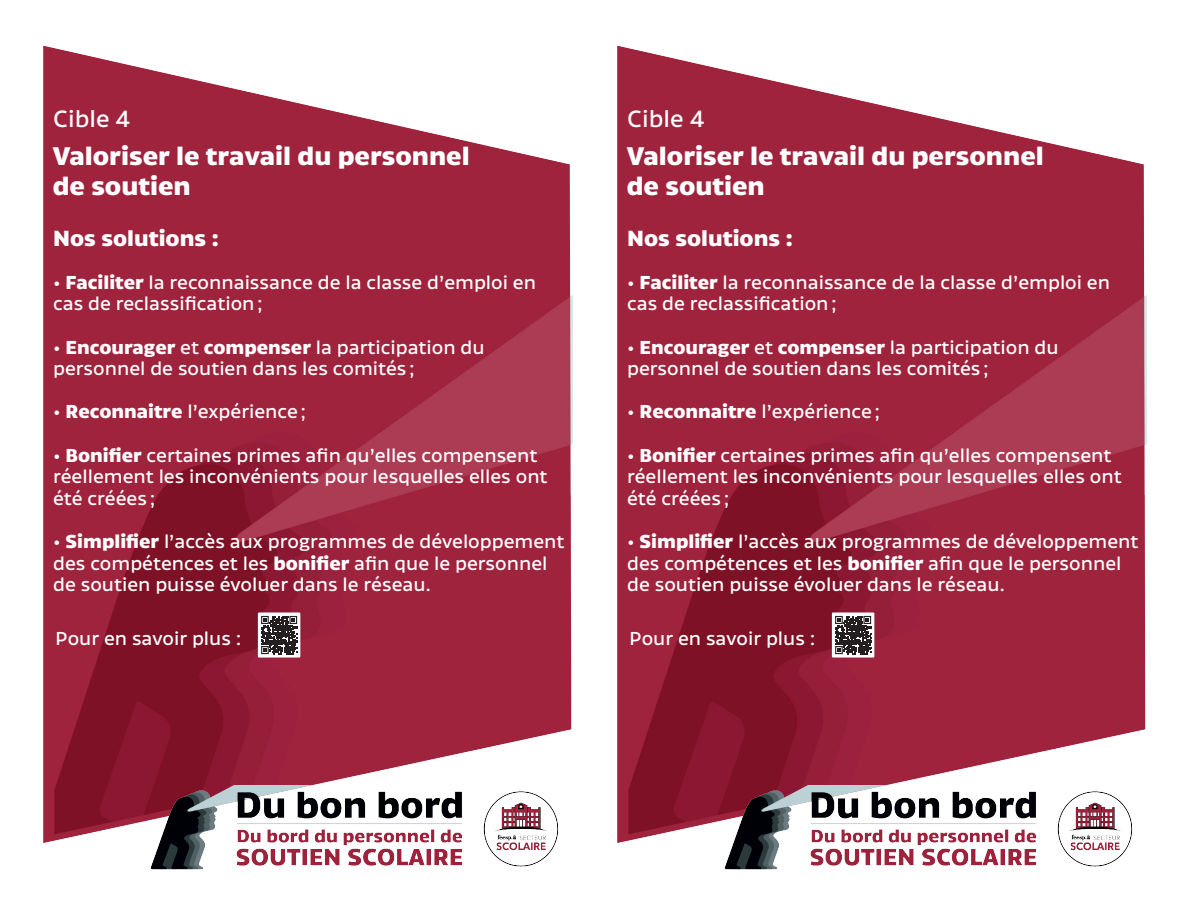
<style>
.page{position:relative;width:1188px;height:918px;background:#fff}
.page>*{position:absolute;margin:0;border:0;box-sizing:border-box;transform-origin:0 0}
.t1{font:700 24.45px/29.4px "Canal";color:#fff}
.t2{font:22.5px "Canal";color:#fff}
.t3{font:700 21px "Canal";color:#fff}
.t4{font:18px/21.6px "Canal";color:#fff}
.s1{font-weight:700}
</style>
<div class="page">
<img style="left:43px;top:45px;width:530px;height:798px">
<div style="left:258px;top:612px;width:42px;height:46px;background:#fff"></div>
<svg style="left:261px;top:615px;width:37px;height:40px"></svg>
<img style="left:142px;top:786px;width:423px;height:84px">
<img style="left:617px;top:45px;width:530px;height:798px">
<div style="left:832px;top:612px;width:42px;height:46px;background:#fff"></div>
<svg style="left:835px;top:615px;width:37px;height:40px"></svg>
<img style="left:716px;top:786px;width:423px;height:84px">
<p class="t2" style="left:53px;top:99px;width:78px">Cible 4</p>
<p class="t2" style="left:627px;top:99px;width:78px">Cible 4</p>
<h1 class="t1" style="left:53px;top:138px;width:419px">Valoriser le travail du personnel de soutien</h1>
<p class="t3" style="left:53px;top:218px;width:168px">Nos solutions :</p>
<p class="t4" style="left:53px;top:269px;width:484px">• <span class="s1">Faciliter</span> la reconnaissance de la classe d’emploi en cas de reclassification ;</p>
<p class="t4" style="left:53px;top:334px;width:433px">• <span class="s1">Encourager</span> et <span class="s1">compenser</span> la participation du personnel de soutien dans les comités ;</p>
<p class="t4" style="left:53px;top:399px;width:255px">• <span class="s1">Reconnaitre</span> l’expérience ;</p>
<p class="t4" style="left:53px;top:442px;width:496px">• <span class="s1">Bonifier</span> certaines primes afin qu’elles compensent réellement les inconvénients pour lesquelles elles ont été créées ;</p>
<p class="t4" style="left:53px;top:528px;width:513px">• <span class="s1">Simplifier</span> l’accès aux programmes de développement des compétences et les <span class="s1">bonifier</span> afin que le personnel de soutien puisse évoluer dans le réseau.</p>
<h1 class="t1" style="left:627px;top:138px;width:419px">Valoriser le travail du personnel de soutien</h1>
<p class="t3" style="left:627px;top:218px;width:168px">Nos solutions :</p>
<p class="t4" style="left:627px;top:269px;width:484px">• <span class="s1">Faciliter</span> la reconnaissance de la classe d’emploi en cas de reclassification ;</p>
<p class="t4" style="left:627px;top:334px;width:433px">• <span class="s1">Encourager</span> et <span class="s1">compenser</span> la participation du personnel de soutien dans les comités ;</p>
<p class="t4" style="left:627px;top:399px;width:255px">• <span class="s1">Reconnaitre</span> l’expérience ;</p>
<p class="t4" style="left:627px;top:442px;width:496px">• <span class="s1">Bonifier</span> certaines primes afin qu’elles compensent réellement les inconvénients pour lesquelles elles ont été créées ;</p>
<p class="t4" style="left:627px;top:528px;width:513px">• <span class="s1">Simplifier</span> l’accès aux programmes de développement des compétences et les <span class="s1">bonifier</span> afin que le personnel de soutien puisse évoluer dans le réseau.</p>
<p class="t4" style="left:55px;top:625px;width:188px">Pour en savoir plus :</p>
<p class="t4" style="left:629px;top:625px;width:188px">Pour en savoir plus :</p>
</div>
